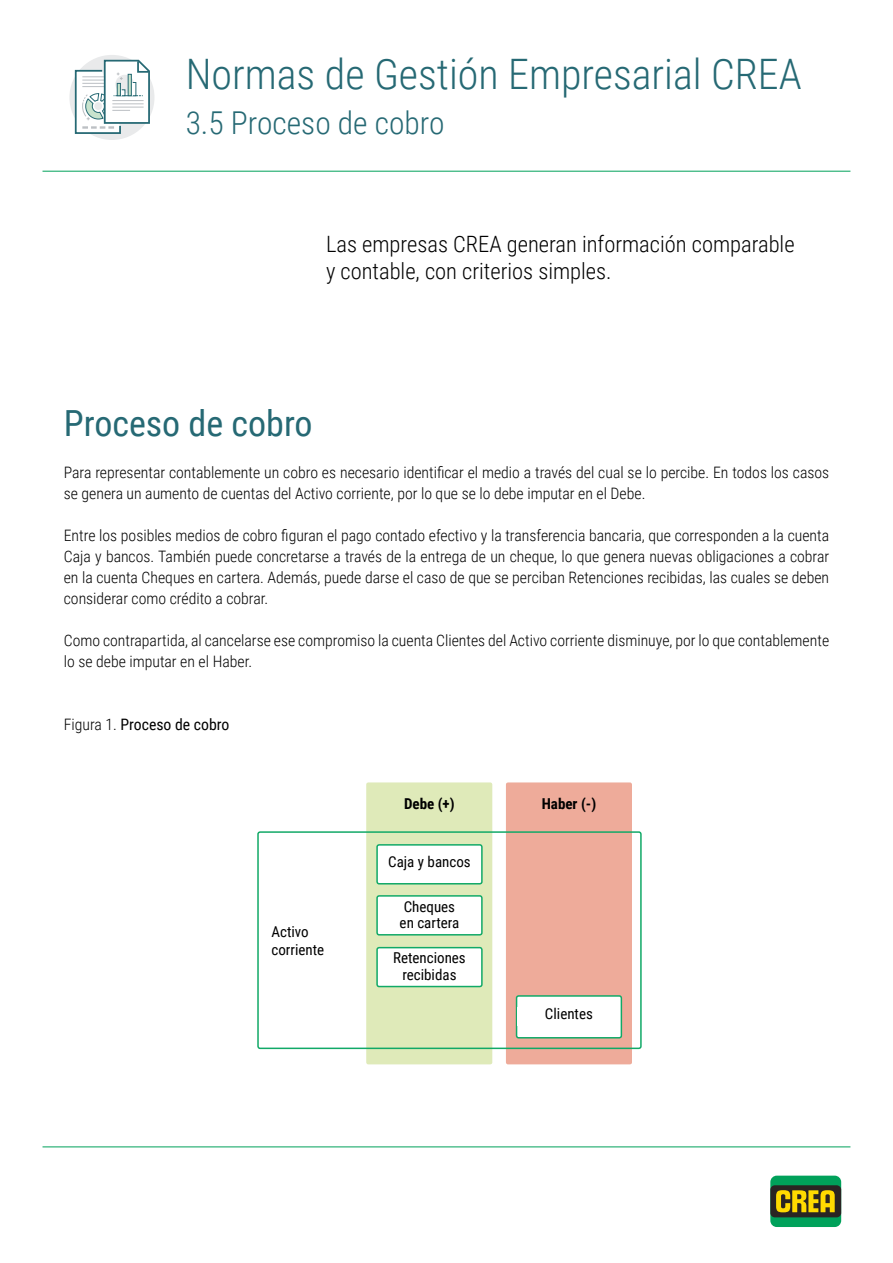
<style>
.page{position:relative;width:893px;height:1263px;background:#fff}
.page>*{position:absolute;margin:0;border:0;box-sizing:border-box;transform-origin:0 0}
.t1{font:300 42px "Roboto Condensed";color:#266974}
.t2{font:36px "Roboto Condensed";color:#266974}
.t3{font:300 31.5px "Roboto Condensed";color:#266974}
.t4{font:300 22.5px/27px "Roboto Condensed";color:#000}
.t5{font:300 15.75px/21px "Roboto Condensed";color:#000}
.t6{font:15.75px "Roboto Condensed";color:#000}
.t7{font:15px/16.5px "Roboto Condensed";color:#000}
.t8{font:700 15px "Roboto Condensed";color:#000}
.s1{font-weight:300}
</style>
<div class="page">
<div style="left:770px;top:1175px;width:71px;height:52px;background:#00a15a;border-radius:6px"></div>
<div style="left:770px;top:1185px;width:71px;height:32px;background:#2a2523;border-radius:5px"></div>
<svg style="left:776px;top:1190px;width:59px;height:22px"></svg>
<hr style="left:43px;top:1146px;width:807px;height:1px;background:#00a15a">
<hr style="left:43px;top:171px;width:807px;height:1px;background:#00a15a">
<div style="left:69px;top:55px;width:85px;height:85px;background:#e9eaeb;border-radius:50%"></div>
<svg style="left:74px;top:59px;width:77px;height:76px"></svg>
<div style="left:366px;top:782px;width:126px;height:282px;background:#dfeab9;border-radius:2px"></div>
<div style="left:506px;top:782px;width:126px;height:282px;background:#eeab9a;border-radius:2px"></div>
<div style="left:517px;top:996px;width:104px;height:42px;background:#fff;border-radius:2px"></div>
<div style="left:516px;top:995px;width:106px;height:43px;border:2px solid #11a967;border-radius:2px"></div>
<div style="left:518px;top:1008px;width:102px;height:18px;background:#fff"></div>
<div style="left:257px;top:831px;width:385px;height:218px;border:2px solid #11a967;border-radius:2px"></div>
<div style="left:377px;top:845px;width:105px;height:39px;background:#fff;border-radius:2px"></div>
<div style="left:376px;top:844px;width:107px;height:40px;border:2px solid #11a967;border-radius:2px"></div>
<div style="left:377px;top:896px;width:105px;height:39px;background:#fff;border-radius:2px"></div>
<div style="left:376px;top:895px;width:107px;height:40px;border:2px solid #11a967;border-radius:2px"></div>
<div style="left:377px;top:948px;width:105px;height:38px;background:#fff;border-radius:2px"></div>
<div style="left:376px;top:947px;width:107px;height:40px;border:2px solid #11a967;border-radius:2px"></div>
<div style="left:378px;top:856px;width:102px;height:17px;background:#fff"></div>
<h1 class="t1" style="left:186px;top:44px;width:618px">Normas de Gestión Empresarial CREA</h1>
<h3 class="t3" style="left:186px;top:100px;width:260px">3.5 Proceso de cobro</h3>
<h3 class="t4" style="left:326px;top:229px;width:470px">Las empresas CREA generan información comparable y contable, con criterios simples.</h3>
<h2 class="t2" style="left:64px;top:398px;width:250px">Proceso de cobro</h2>
<p class="t5" style="left:64px;top:461px;width:767px">Para representar contablemente un cobro es necesario identificar el medio a través del cual se lo percibe. En todos los casos se genera un aumento de cuentas del Activo corriente, por lo que se lo debe imputar en el Debe.</p>
<p class="t5" style="left:64px;top:524px;width:767px;text-align:justify">Entre los posibles medios de cobro figuran el pago contado efectivo y la transferencia bancaria, que corresponden a la cuenta Caja y bancos. También puede concretarse a través de la entrega de un cheque, lo que genera nuevas obligaciones a cobrar en la cuenta Cheques en cartera. Además, puede darse el caso de que se perciban Retenciones recibidas, las cuales se deben considerar como crédito a cobrar.</p>
<p class="t5" style="left:64px;top:629px;width:767px">Como contrapartida, al cancelarse ese compromiso la cuenta Clientes del Activo corriente disminuye, por lo que contablemente lo se debe imputar en el Haber.</p>
<p class="t6" style="left:64px;top:713px;width:167px"><span class="s1">Figura 1.</span> Proceso de cobro</p>
<p class="t7" style="left:271px;top:922px;width:54px;line-height:18px">Activo corriente</p>
<p class="t8" style="left:404px;top:793px;width:52px">Debe (+)</p>
<p class="t8" style="left:542px;top:793px;width:56px">Haber (-)</p>
<p class="t7" style="left:388px;top:853px;width:84px">Caja y bancos</p>
<p class="t7" style="left:400px;top:897px;width:61px">Cheques en cartera</p>
<p class="t7" style="left:393px;top:949px;width:74px;text-align:center">Retenciones recibidas</p>
<p class="t7" style="left:545px;top:1005px;width:49px">Clientes</p>
</div>
